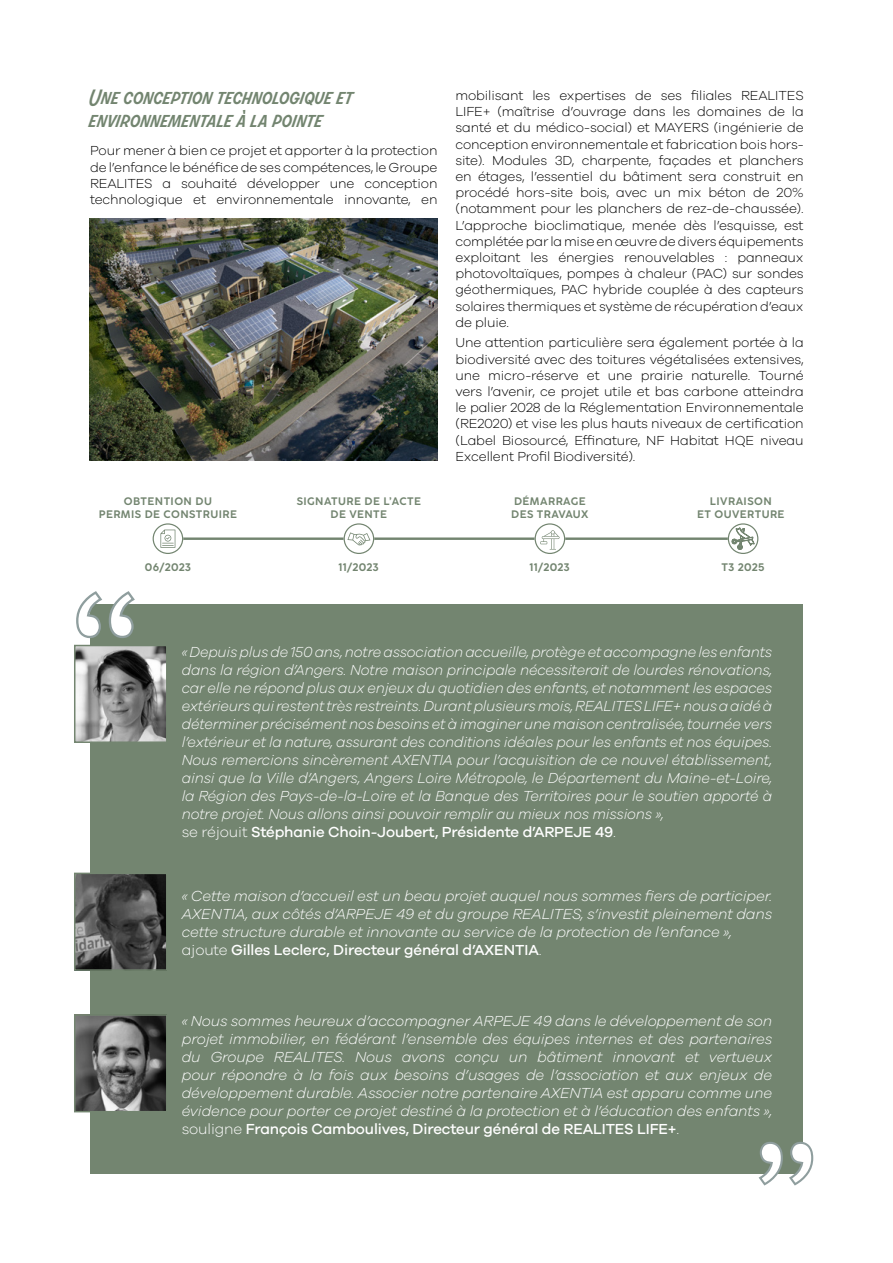
<style>
.page{position:relative;width:893px;height:1263px;background:#fff}
.page>*{position:absolute;margin:0;border:0;box-sizing:border-box;transform-origin:0 0}
.t1{font:700 21px/22.5px "Alkaline Caps";color:#738570}
.t2{font:italic 300 15px/18px "Galano Grotesque";letter-spacing:-.01em;color:#fff;scale:.96 1}
.t3{font:italic 300 15px/18px "Galano Grotesque";letter-spacing:-.01em;color:#fff;text-align:justify}
.t4{font:300 13.5px/16.2px "Galano Grotesque";letter-spacing:-.01em;color:#000;text-align:justify}
.t5{font:700 10.95px "Coco Sharp";letter-spacing:.04em;color:#738570}
.t6{font:700 10.8px/13px "Coco Sharp";letter-spacing:.04em;color:#738570;text-align:center}
.s1{font-style:normal}
.s2{font-weight:500;font-style:normal}
</style>
<div class="page">
<div style="left:90px;top:604px;width:713px;height:570px;background:#738570"></div>
<hr style="left:183px;top:537px;width:161px;height:3px;background:#738570">
<hr style="left:374px;top:537px;width:161px;height:3px;background:#738570">
<hr style="left:565px;top:537px;width:163px;height:3px;background:#738570">
<div style="left:153px;top:523px;width:30px;height:31px;border:1px solid #738570;border-radius:50%"></div>
<div style="left:344px;top:523px;width:30px;height:31px;border:1px solid #738570;border-radius:50%"></div>
<div style="left:535px;top:523px;width:30px;height:31px;border:1px solid #738570;border-radius:50%"></div>
<div style="left:728px;top:523px;width:30px;height:31px;border:1px solid #738570;border-radius:50%"></div>
<svg style="left:347px;top:532px;width:23px;height:13px"></svg>
<svg style="left:732px;top:526px;width:22px;height:24px"></svg>
<svg style="left:540px;top:530px;width:20px;height:19px"></svg>
<svg style="left:160px;top:530px;width:15px;height:18px"></svg>
<img style="left:89px;top:219px;width:348px;height:242px">
<svg style="left:76px;top:591px;width:59px;height:48px"></svg>
<svg style="left:758px;top:1142px;width:56px;height:44px"></svg>
<img style="left:77px;top:648px;width:88px;height:92px">
<div style="left:74px;top:645px;width:94px;height:98px;border:2px solid #738570"></div>
<img style="left:77px;top:876px;width:88px;height:92px">
<div style="left:74px;top:873px;width:94px;height:98px;border:2px solid #738570"></div>
<img style="left:77px;top:1017px;width:88px;height:92px">
<div style="left:74px;top:1014px;width:94px;height:98px;border:2px solid #738570"></div>
<h1 class="t1" style="left:89px;top:87px;width:265px">Une conception technologique et environnementale à la pointe</h1>
<p class="t4" style="left:90px;top:142px;width:349px">Pour mener à bien ce projet et apporter à la protection de l’enfance le bénéfice de ses compétences, le Groupe REALITES a souhaité développer une conception technologique et environnementale innovante, en</p>
<p class="t4" style="left:455px;top:87px;width:350px">mobilisant les expertises de ses filiales REALITES LIFE+ (maîtrise d’ouvrage dans les domaines de la santé et du médico-social) et MAYERS (ingénierie de conception environnementale et fabrication bois hors&shy;site). Modules 3D, charpente, façades et planchers en étages, l’essentiel du bâtiment sera construit en procédé hors-site bois, avec un mix béton de 20% (notamment pour les planchers de rez-de-chaussée).<br>L’approche bioclimatique, menée dès l’esquisse, est complétée par la mise en œuvre de divers équipements exploitant les énergies renouvelables : panneaux photovoltaïques, pompes à chaleur (PAC) sur sondes géothermiques, PAC hybride couplée à des capteurs solaires thermiques et système de récupération d’eaux de pluie.</p>
<p class="t4" style="left:455px;top:334px;width:350px">Une attention particulière sera également portée à la biodiversité avec des toitures végétalisées extensives, une micro-réserve et une prairie naturelle. Tourné vers l’avenir, ce projet utile et bas carbone atteindra le palier 2028 de la Réglementation Environnementale (RE2020) et vise les plus hauts niveaux de certification (Label Biosourcé, Effinature, NF Habitat HQE niveau Excellent Profil Biodiversité).</p>
<p class="t6" style="left:99px;top:495px;width:140px">OBTENTION DU<br>PERMIS DE CONSTRUIRE</p>
<p class="t6" style="left:297px;top:495px;width:126px">SIGNATURE DE L’ACTE<br>DE VENTE</p>
<p class="t6" style="left:511px;top:495px;width:79px;text-align:left">DÉMARRAGE<br>DES TRAVAUX</p>
<p class="t6" style="left:697px;top:495px;width:89px">LIVRAISON<br>ET OUVERTURE</p>
<p class="t5" style="left:145px;top:559px;width:48px">06/2023</p>
<p class="t5" style="left:339px;top:559px;width:41px">11/2023</p>
<p class="t5" style="left:530px;top:559px;width:41px">11/2023</p>
<p class="t5" style="left:722px;top:559px;width:44px">T3 2025</p>
<p class="t2" style="left:182px;top:642px;width:617px">« Depuis plus de 150 ans, notre association accueille, protège et accompagne les enfants dans la région d’Angers. Notre maison principale nécessiterait de lourdes rénovations, car elle ne répond plus aux enjeux du quotidien des enfants, et notamment les espaces extérieurs qui restent très restreints. Durant plusieurs mois, REALITES LIFE+ nous a aidé à déterminer précisément nos besoins et à imaginer une maison centralisée, tournée vers l’extérieur et la nature, assurant des conditions idéales pour les enfants et nos équipes.<br>Nous remercions sincèrement AXENTIA pour l’acquisition de ce nouvel établissement, ainsi que la Ville d’Angers, Angers Loire Métropole, le Département du Maine-et-Loire, la Région des Pays-de-la-Loire et la Banque des Territoires pour le soutien apporté à notre projet. Nous allons ainsi pouvoir remplir au mieux nos missions »,<br><span class="s1">se réjouit</span> <span class="s2">Stéphanie Choin-Joubert, Présidente d’ARPEJE 49</span><span class="s1">.</span></p>
<p class="t3" style="left:182px;top:886px;width:592px;text-align:left">« Cette maison d’accueil est un beau projet auquel nous sommes fiers de participer.<br>AXENTIA, aux côtés d’ARPEJE 49 et du groupe REALITES, s’investit pleinement dans cette structure durable et innovante au service de la protection de l’enfance », <span class="s1">ajoute</span> <span class="s2">Gilles Leclerc, Directeur général d’AXENTIA</span><span class="s1">.</span></p>
<p class="t3" style="left:182px;top:1011px;width:592px">« Nous sommes heureux d’accompagner ARPEJE 49 dans le développement de son projet immobilier, en fédérant l’ensemble des équipes internes et des partenaires du Groupe REALITES. Nous avons conçu un bâtiment innovant et vertueux pour répondre à la fois aux besoins d’usages de l’association et aux enjeux de développement durable. Associer notre partenaire AXENTIA est apparu comme une évidence pour porter ce projet destiné à la protection et à l’éducation des enfants », <span class="s1">souligne</span> <span class="s2">François Camboulives, Directeur général de REALITES LIFE+</span><span class="s1">.</span></p>
</div>
